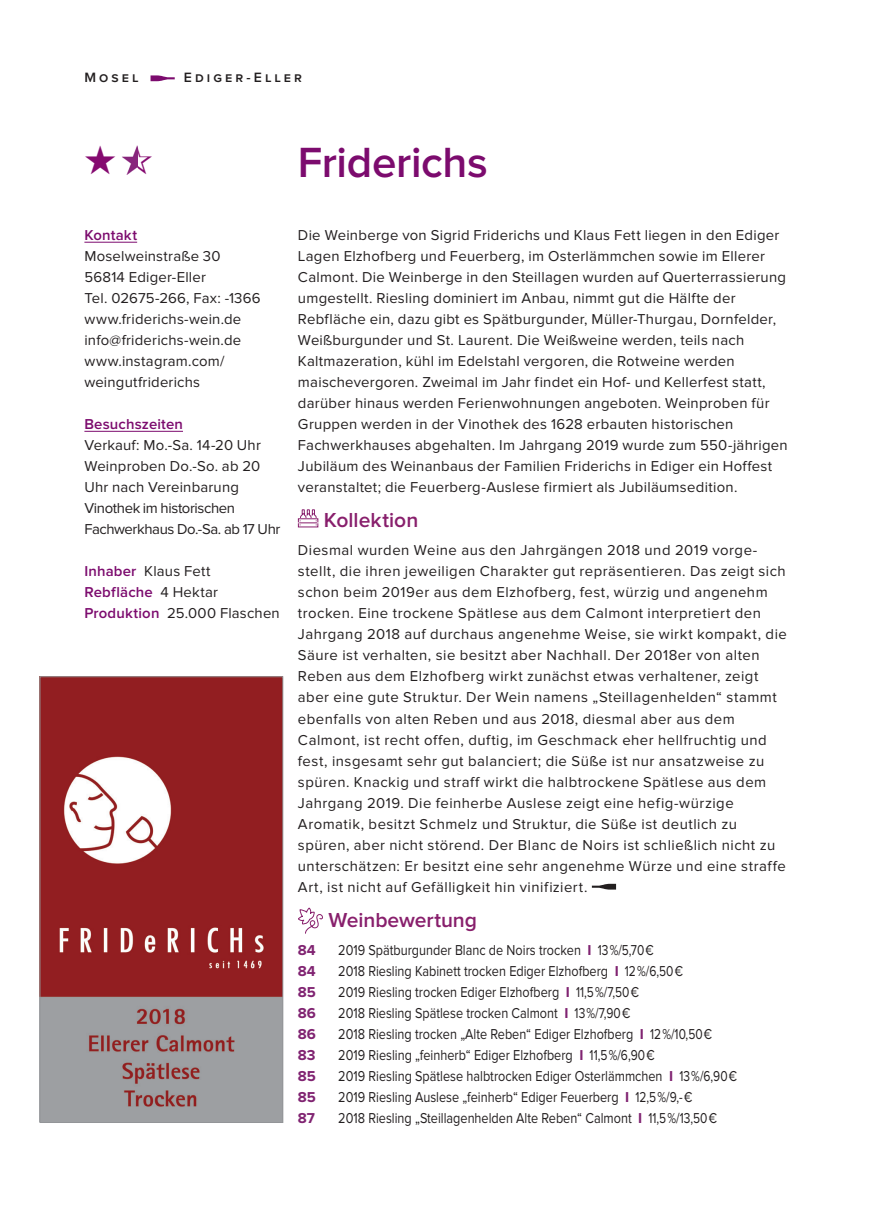
<style>
.page{position:relative;width:874px;height:1221px;background:#fff}
.page>*{position:absolute;margin:0;border:0;box-sizing:border-box;transform-origin:0 0}
.Champagner-Häuser{font:600 43.75px "Proxima Nova";letter-spacing:-.01em;color:#7c0b6e}
.FL_Proxima-Nova_8_5p{font:600 21px "Proxima Nova";letter-spacing:-.005em;color:#881f6c}
.Basistext{font:14.88px/21px "Proxima Nova";letter-spacing:.025em;color:#231f20}
.Weine_in_Liste{font:14.88px "Proxima Nova";color:#231f20;scale:.85 1}
.Basistext-2{font:14.88px/21px "Proxima Nova";letter-spacing:-.025em;color:#231f20}
.Inhaber{font:14.88px "Proxima Nova";letter-spacing:.015em;color:#231f20}
.Kontakt___Besuchszei{font:600 14.88px "Proxima Nova";letter-spacing:.015em;color:#7c0b6e}
.Weine_in_Liste-2{font:700 14.88px "Proxima Nova";color:#802371}
.Inhaber-2{font:600 14.88px "Proxima Nova";letter-spacing:.01em;color:#7c0b6e}
.Kopfzeile_Stadt{font:600 14px "Proxima Nova";letter-spacing:.22em;color:#231f20}
.s1{font-weight:600;color:#7c0b6e}
.s2{font-weight:400;color:#231f20}
.s3{font-weight:700;color:#802371}
</style>
<div class="page">
<img style="left:42px;top:678px;width:239px;height:442px">
<div style="left:40px;top:676px;width:243px;height:446px;border:1px solid #939598"></div>
<svg style="left:297px;top:509px;width:21px;height:19px"></svg>
<svg style="left:591px;top:883px;width:24px;height:6px"></svg>
<svg style="left:298px;top:907px;width:25px;height:27px"></svg>
<svg style="left:150px;top:75px;width:25px;height:6px"></svg>
<hr style="left:84px;top:242px;width:53px;height:1px;background:#7c0b6e">
<hr style="left:84px;top:431px;width:99px;height:1px;background:#7c0b6e">
<svg style="left:122px;top:145px;width:16px;height:29px"></svg>
<p class="Kopfzeile_Stadt" style="left:84px;top:71px;width:56px">Mosel</p>
<p class="Kopfzeile_Stadt" style="left:184px;top:71px;width:120px">Ediger-Eller</p>
<p class="Champagner-Häuser" style="left:298px;top:143px;width:191px">Friderichs</p>
<p class="Kontakt___Besuchszei" style="left:84px;top:228px;width:54px">Kontakt</p>
<p class="Basistext" style="left:84px;top:246px;width:138px">Moselweinstraße 30</p>
<p class="Basistext" style="left:84px;top:267px;width:123px">56814 Ediger-Eller</p>
<p class="Basistext" style="left:84px;top:288px;width:178px">Tel. 02675-266, Fax: -1366</p>
<p class="Basistext" style="left:84px;top:309px;width:158px">www.friderichs-wein.de</p>
<p class="Basistext" style="left:84px;top:330px;width:158px">info@friderichs-wein.de</p>
<p class="Basistext" style="left:84px;top:351px;width:142px">www.instagram.com/</p>
<p class="Basistext" style="left:84px;top:372px;width:117px">weingutfriderichs</p>
<p class="Kontakt___Besuchszei" style="left:84px;top:417px;width:100px">Besuchszeiten</p>
<p class="Basistext" style="left:84px;top:435px;width:178px">Verkauf: Mo.-Sa. 14-20 Uhr</p>
<p class="Basistext" style="left:84px;top:456px;width:177px">Weinproben Do.-So. ab 20<br>Uhr nach Vereinbarung</p>
<p class="Basistext-2" style="left:84px;top:498px;width:197px">Vinothek im historischen<br>Fachwerkhaus Do.-Sa. ab 17 Uhr</p>
<p class="Inhaber" style="left:84px;top:563px;width:127px"><span class="s1">Inhaber</span> Klaus Fett</p>
<p class="Inhaber-2" style="left:84px;top:585px;width:135px">Rebfläche <span class="s2">4 Hektar</span></p>
<p class="Inhaber" style="left:84px;top:605px;width:197px"><span class="s1">Produktion</span> 25.000 Flaschen</p>
<p class="Basistext" style="left:298px;top:225px;width:491px">Die Weinberge von Sigrid Friderichs und Klaus Fett liegen in den Ediger Lagen Elzhofberg und Feuerberg, im Osterlämmchen sowie im Ellerer Calmont. Die Weinberge in den Steillagen wurden auf Querterrassierung umgestellt. Riesling dominiert im Anbau, nimmt gut die Hälfte der Rebfläche ein, dazu gibt es Spätburgunder, Müller-Thurgau, Dornfelder, Weißburgunder und St. Laurent. Die Weißweine werden, teils nach Kaltmazeration, kühl im Edelstahl vergoren, die Rotweine werden maischevergoren. Zweimal im Jahr findet ein Hof- und Kellerfest statt, darüber hinaus werden Ferienwohnungen angeboten. Weinproben für Gruppen werden in der Vinothek des 1628 erbauten historischen Fachwerkhauses abgehalten. Im Jahrgang 2019 wurde zum 550-jährigen Jubiläum des Weinanbaus der Familien Friderichs in Ediger ein Hoffest veranstaltet; die Feuerberg-Auslese firmiert als Jubiläumsedition.</p>
<p class="FL_Proxima-Nova_8_5p" style="left:324px;top:511px;width:96px">Kollektion</p>
<p class="Basistext" style="left:298px;top:540px;width:490px">Diesmal wurden Weine aus den Jahrgängen 2018 und 2019 vorge&shy;stellt, die ihren jeweiligen Charakter gut repräsentieren. Das zeigt sich schon beim 2019er aus dem Elzhofberg, fest, würzig und angenehm trocken. Eine trockene Spätlese aus dem Calmont interpretiert den Jahrgang 2018 auf durchaus angenehme Weise, sie wirkt kompakt, die Säure ist verhalten, sie besitzt aber Nachhall. Der 2018er von alten Reben aus dem Elzhofberg wirkt zunächst etwas verhaltener, zeigt aber eine gute Struktur. Der Wein namens „Steillagenhelden“ stammt ebenfalls von alten Reben und aus 2018, diesmal aber aus dem Calmont, ist recht offen, duftig, im Geschmack eher hellfruchtig und fest, insgesamt sehr gut balanciert; die Süße ist nur ansatzweise zu spüren. Knackig und straff wirkt die halbtrockene Spätlese aus dem Jahrgang 2019. Die feinherbe Auslese zeigt eine hefig-würzige Aromatik, besitzt Schmelz und Struktur, die Süße ist deutlich zu spüren, aber nicht störend. Der Blanc de Noirs ist schließlich nicht zu unterschätzen: Er besitzt eine sehr angenehme Würze und eine straffe Art, ist nicht auf Gefälligkeit hin vinifiziert.</p>
<p class="FL_Proxima-Nova_8_5p" style="left:328px;top:910px;width:150px">Weinbewertung</p>
<p class="Weine_in_Liste-2" style="left:298px;top:941px;width:19px">84</p>
<p class="Weine_in_Liste" style="left:338px;top:941px;width:372px">2019 Spätburgunder Blanc de Noirs trocken <span class="s3">I</span> 13%/5,70€</p>
<p class="Weine_in_Liste-2" style="left:298px;top:962px;width:19px">84</p>
<p class="Weine_in_Liste" style="left:338px;top:962px;width:407px">2018 Riesling Kabinett trocken Ediger Elzhofberg <span class="s3">I</span> 12%/6,50€</p>
<p class="Weine_in_Liste-2" style="left:298px;top:983px;width:20px">85</p>
<p class="Weine_in_Liste" style="left:338px;top:983px;width:355px">2019 Riesling trocken Ediger Elzhofberg <span class="s3">I</span> 11,5%/7,50€</p>
<p class="Weine_in_Liste-2" style="left:298px;top:1004px;width:20px">86</p>
<p class="Weine_in_Liste" style="left:338px;top:1004px;width:345px">2018 Riesling Spätlese trocken Calmont <span class="s3">I</span> 13%/7,90€</p>
<p class="Weine_in_Liste-2" style="left:298px;top:1025px;width:20px">86</p>
<p class="Weine_in_Liste" style="left:338px;top:1025px;width:441px">2018 Riesling trocken „Alte Reben“ Ediger Elzhofberg <span class="s3">I</span> 12%/10,50€</p>
<p class="Weine_in_Liste-2" style="left:298px;top:1046px;width:19px">83</p>
<p class="Weine_in_Liste" style="left:338px;top:1046px;width:373px">2019 Riesling „feinherb“ Ediger Elzhofberg <span class="s3">I</span> 11,5%/6,90€</p>
<p class="Weine_in_Liste-2" style="left:298px;top:1067px;width:20px">85</p>
<p class="Weine_in_Liste" style="left:338px;top:1067px;width:470px">2019 Riesling Spätlese halbtrocken Ediger Osterlämmchen <span class="s3">I</span> 13%/6,90€</p>
<p class="Weine_in_Liste-2" style="left:298px;top:1088px;width:20px">85</p>
<p class="Weine_in_Liste" style="left:338px;top:1088px;width:418px">2019 Riesling Auslese „feinherb“ Ediger Feuerberg <span class="s3">I</span> 12,5%/9,-€</p>
<p class="Weine_in_Liste-2" style="left:298px;top:1109px;width:19px">87</p>
<p class="Weine_in_Liste" style="left:338px;top:1109px;width:447px">2018 Riesling „Steillagenhelden Alte Reben“ Calmont <span class="s3">I</span> 11,5%/13,50€</p>
</div>
